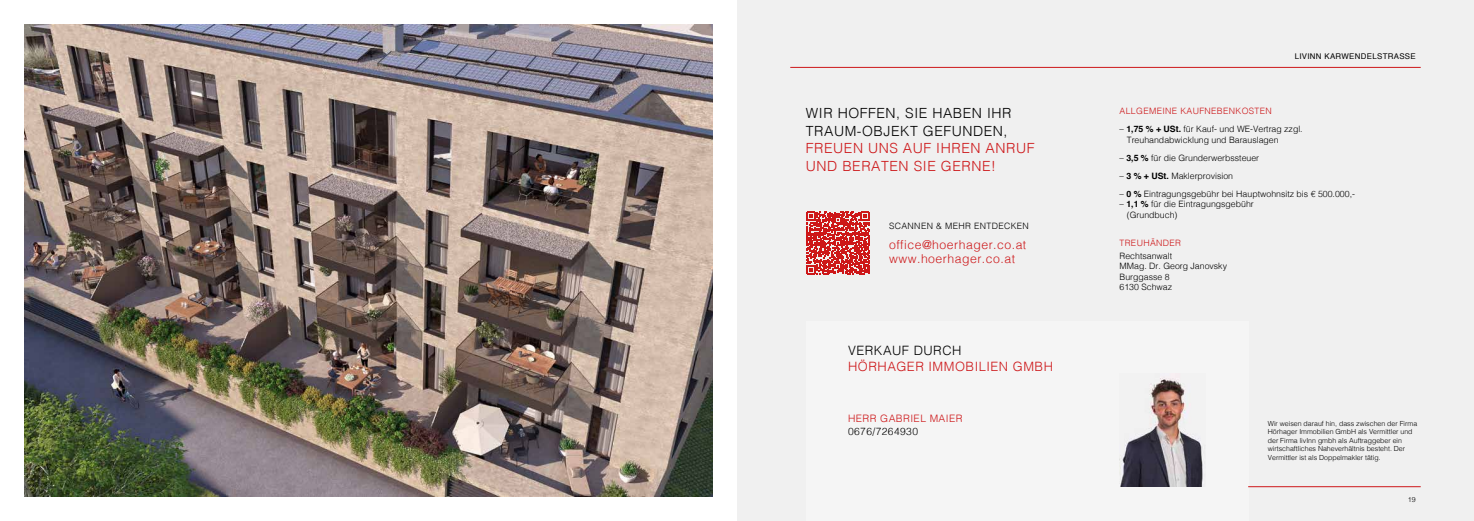
<style>
.page{position:relative;width:1474px;height:521px;background:#fff}
.page>*{position:absolute;margin:0;border:0;box-sizing:border-box;transform-origin:0 0}
.t1{font:300 14px/17.5px "Helvetica";letter-spacing:.04em;color:#000}
.t2{font:300 14px/17.5px "Helvetica";letter-spacing:.04em;color:#cd1719}
.t3{font:300 12.86px "Helvetica";letter-spacing:.04em;color:#cd1719}
.t4{font:300 12.86px "Helvetica";letter-spacing:.04em;color:#000}
.t5{font:300 12.25px/14.7px "Helvetica";letter-spacing:.04em;color:#cd1719}
.t6{font:300 10.24px "Helvetica";letter-spacing:.04em;color:#cd1719}
.t7{font:300 10.24px "Helvetica";letter-spacing:.04em;color:#000}
.t8{font:300 8.75px/10.5px "Helvetica";color:#000}
.t9{font:300 8.75px "Helvetica";letter-spacing:.04em;color:#cd1719}
.t10{font:300 8.75px "Helvetica";letter-spacing:.04em;color:#000}
.t11{font:7.88px "Helvetica";letter-spacing:.04em;color:#000}
.t12{font:300 7px/8.4px "Helvetica";color:#000}
.s1{font-weight:700}
</style>
<div class="page">
<img style="left:25px;top:25px;width:687px;height:471px">
<div style="left:737px;top:0;width:736px;height:521px;background:#f0f0f0"></div>
<hr style="left:790px;top:67px;width:630px;height:1px;background:#cd1719">
<svg style="left:806px;top:212px;width:63px;height:62px"></svg>
<div style="left:806px;top:321px;width:442px;height:200px;background:#f5f5f5"></div>
<img style="left:1119px;top:377px;width:84px;height:109px">
<hr style="left:1248px;top:486px;width:172px;height:1px;background:#cd1719">
<h1 class="t1" style="left:806px;top:103px;width:207px">WIR HOFFEN, SIE HABEN IHR<br>TRAUM-OBJEKT GEFUNDEN,</h1>
<h1 class="t2" style="left:806px;top:138px;width:230px">FREUEN UNS AUF IHREN ANRUF<br>UND BERATEN SIE GERNE!</h1>
<p class="t10" style="left:889px;top:218px;width:141px">SCANNEN &amp; MEHR ENTDECKEN</p>
<h3 class="t5" style="left:889px;top:236px;width:139px">office@hoerhager.co.at www.hoerhager.co.at</h3>
<h2 class="t4" style="left:848px;top:340px;width:115px">VERKAUF DURCH</h2>
<h2 class="t3" style="left:848px;top:355px;width:206px">HÖRHAGER IMMOBILIEN GMBH</h2>
<p class="t11" style="left:1294px;top:50px;width:123px">LIVINN KARWENDELSTRASSE</p>
<p class="t9" style="left:1119px;top:104px;width:154px">ALLGEMEINE KAUFNEBENKOSTEN</p>
<p class="t8" style="left:1126px;top:123px;width:177px;text-indent:-7px">– <span class="s1">1,75 % + USt.</span> für Kauf- und WE-Vertrag zzgl.<br>Treuhandabwicklung und Barauslagen</p>
<p class="t8" style="left:1119px;top:152px;width:141px">– <span class="s1">3,5 %</span> für die Grunderwerbssteuer</p>
<p class="t8" style="left:1119px;top:170px;width:115px">– <span class="s1">3 % + USt.</span> Maklerprovision</p>
<p class="t8" style="left:1119px;top:188px;width:237px">– <span class="s1">0 %</span> Eintragungsgebühr bei Hauptwohnsitz bis € 500.000,-</p>
<p class="t8" style="left:1126px;top:198px;width:128px;text-indent:-7px">– <span class="s1">1,1 %</span> für die Eintragungsgebühr (Grundbuch)</p>
<p class="t9" style="left:1119px;top:235px;width:63px">TREUHÄNDER</p>
<p class="t8" style="left:1119px;top:250px;width:109px">Rechtsanwalt<br>MMag. Dr. Georg Janovsky<br>Burggasse 8<br>6130 Schwaz</p>
<p class="t6" style="left:848px;top:410px;width:116px">HERR GABRIEL MAIER</p>
<p class="t7" style="left:848px;top:422px;width:71px">0676/7264930</p>
<p class="t12" style="left:1267px;top:419px;width:151px">Wir weisen darauf hin, dass zwischen der Firma Hörhager Immobilien GmbH als Vermittler und der Firma livInn gmbh als Auftraggeber ein wirtschaftliches Naheverhältnis besteht. Der Vermittler ist als Doppelmakler tätig.</p>
<p class="t12" style="left:1407px;top:495px;width:10px">19</p>
</div>
